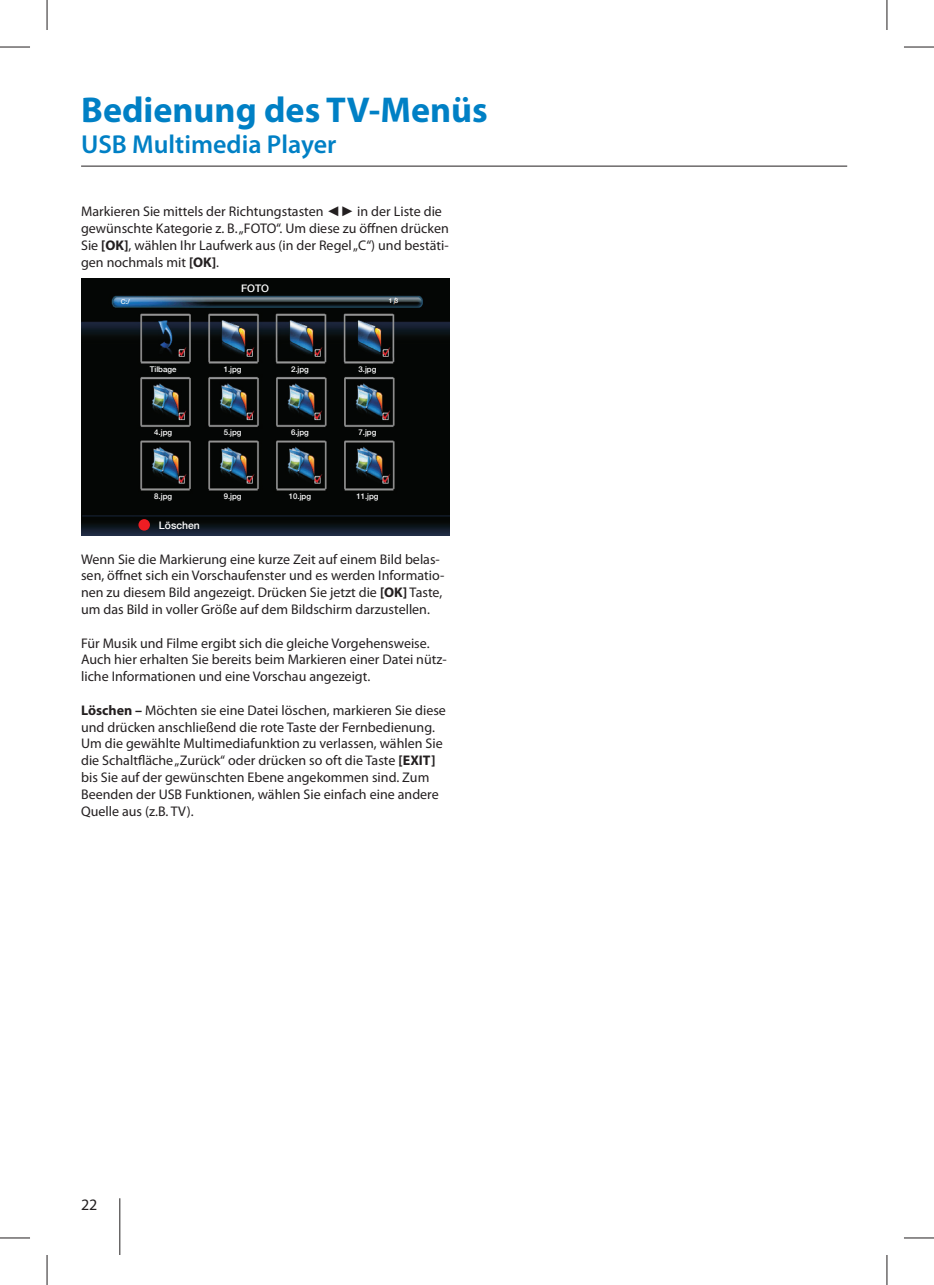
<style>
.page{position:relative;width:934px;height:1285px;background:#fff}
.page>*{position:absolute;margin:0;border:0;box-sizing:border-box;transform-origin:0 0}
.t1{font:700 36px "Myriad Pro";color:#0080c5}
.t2{font:600 26px "Myriad Pro";color:#0080c5}
.t3{font:16px "Myriad Pro";color:#231f20}
.t4{font:14px/16.8px "Myriad Pro";color:#231f20}
.t5{font:500 10.4px "Helvetica Neue LT Com";color:#fff}
.t6{font:500 7.8px "Helvetica Neue LT Com";color:#fff}
.t7{font:500 6.8px "Helvetica Neue LT Com";color:#fff}
.s1{font-family:"Arial"}
.s2{font-weight:700}
</style>
<div class="page">
<hr style="left:81px;top:166px;width:765px;height:1px;background:#231f20">
<hr style="left:119px;top:1198px;width:1px;height:57px;background:#231f20">
<img style="left:81px;top:278px;width:369px;height:257px">
<div style="left:138px;top:519px;width:12px;height:11px;background:#ee1d23;border-radius:50%"></div>
<hr style="left:0;top:47px;width:30px;height:1px;background:#231f20">
<hr style="left:903px;top:47px;width:30px;height:1px;background:#231f20">
<hr style="left:0;top:1237px;width:30px;height:1px;background:#231f20">
<hr style="left:903px;top:1237px;width:30px;height:1px;background:#231f20">
<hr style="left:47px;top:0;width:1px;height:30px;background:#231f20">
<hr style="left:47px;top:1255px;width:1px;height:30px;background:#231f20">
<hr style="left:886px;top:0;width:1px;height:30px;background:#231f20">
<hr style="left:886px;top:1255px;width:1px;height:30px;background:#231f20">
<h1 class="t1" style="left:81px;top:96px;width:408px">Bedienung des TV-Menüs</h1>
<h2 class="t2" style="left:81px;top:135px;width:257px">USB Multimedia Player</h2>
<p class="t4" style="left:81px;top:204px;width:369px">Markieren Sie mittels der Richtungstasten <span class="s1">◄►</span> in der Liste die gewünschte Kategorie z. B. „FOTO“. Um diese zu öffnen drücken Sie <span class="s2">[OK]</span>, wählen Ihr Laufwerk aus (in der Regel „C“) und bestäti&shy;gen nochmals mit <span class="s2">[OK]</span>.</p>
<p class="t5" style="left:241px;top:284px;width:30px">FOTO</p>
<p class="t7" style="left:121px;top:299px;width:11px">C:/</p>
<p class="t7" style="left:389px;top:298px;width:11px">1 3</p>
<p class="t6" style="left:150px;top:367px;width:28px">Tilbage</p>
<p class="t6" style="left:224px;top:367px;width:19px">1.jpg</p>
<p class="t6" style="left:291px;top:367px;width:19px">2.jpg</p>
<p class="t6" style="left:358px;top:367px;width:19px">3.jpg</p>
<p class="t6" style="left:154px;top:430px;width:19px">4.jpg</p>
<p class="t6" style="left:224px;top:430px;width:19px">5.jpg</p>
<p class="t6" style="left:291px;top:430px;width:19px">6.jpg</p>
<p class="t6" style="left:358px;top:430px;width:19px">7.jpg</p>
<p class="t6" style="left:154px;top:494px;width:19px">8.jpg</p>
<p class="t6" style="left:224px;top:494px;width:19px">9.jpg</p>
<p class="t6" style="left:289px;top:494px;width:24px">10.jpg</p>
<p class="t6" style="left:356px;top:494px;width:24px">11.jpg</p>
<p class="t5" style="left:159px;top:522px;width:42px">Löschen</p>
<p class="t4" style="left:81px;top:551px;width:364px">Wenn Sie die Markierung eine kurze Zeit auf einem Bild belas&shy;sen, öffnet sich ein Vorschaufenster und es werden Informatio&shy;nen zu diesem Bild angezeigt. Drücken Sie jetzt die <span class="s2">[OK]</span> Taste, um das Bild in voller Größe auf dem Bildschirm darzustellen.</p>
<p class="t4" style="left:81px;top:635px;width:367px">Für Musik und Filme ergibt sich die gleiche Vorgehensweise.<br>Auch hier erhalten Sie bereits beim Markieren einer Datei nütz&shy;liche Informationen und eine Vorschau angezeigt.</p>
<p class="t4" style="left:81px;top:703px;width:366px"><span class="s2">Löschen –</span> Möchten sie eine Datei löschen, markieren Sie diese und drücken anschließend die rote Taste der Fernbedienung.<br>Um die gewählte Multimediafunktion zu verlassen, wählen Sie die Schaltfläche „Zurück“ oder drücken so oft die Taste <span class="s2">[EXIT] </span>bis Sie auf der gewünschten Ebene angekommen sind. Zum Beenden der USB Funktionen, wählen Sie einfach eine andere Quelle aus (z.B. TV).</p>
<p class="t3" style="left:81px;top:1198px;width:18px">22</p>
</div>
